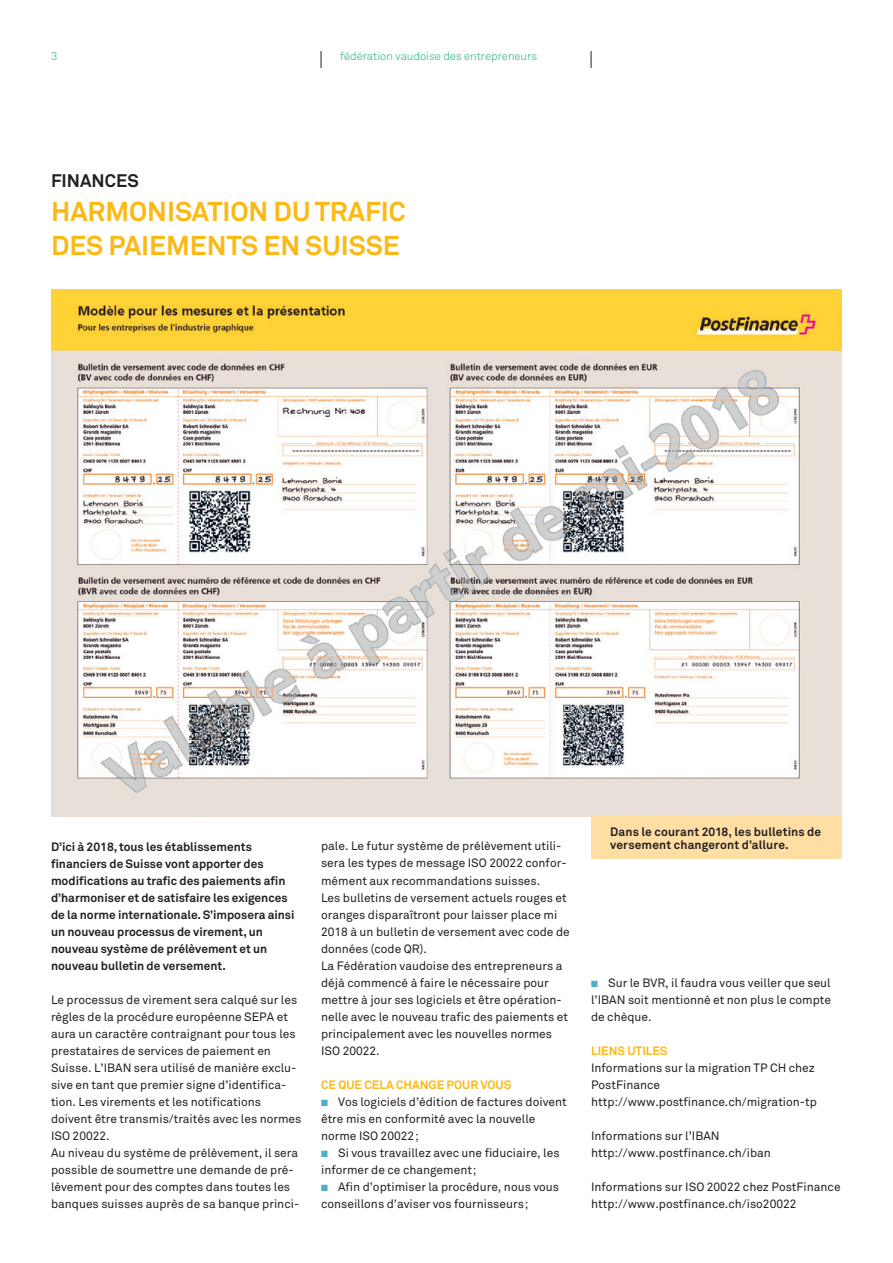
<style>
.page{position:relative;width:893px;height:1263px;background:#fff}
.page>*{position:absolute;margin:0;border:0;box-sizing:border-box;transform-origin:0 0}
.t1{font:700 27px/34px "Akkurat";color:#fcb814}
.t2{font:700 18px "Akkurat";color:#231f20}
.t3{font:12px/17px "Akkurat";color:#231f20}
.t4{font:700 12px/17px "Akkurat";color:#231f20}
.t5{font:700 12px "Akkurat";color:#fcb814}
.t6{font:300 11.25px "Akkurat";color:#0daf70}
.s1{color:#4bb2c5}
</style>
<div class="page">
<svg style="left:591px;top:51px;width:1px;height:17px"></svg>
<svg style="left:321px;top:51px;width:1px;height:17px"></svg>
<img style="left:51px;top:289px;width:791px;height:527px">
<div style="left:591px;top:816px;width:251px;height:43px;background:#ffdea4"></div>
<p class="t6" style="left:51px;top:49px;width:8px">3</p>
<p class="t6" style="left:340px;top:49px;width:198px">fédération vaudoise des entrepreneurs</p>
<h2 class="t2" style="left:51px;top:169px;width:89px">FINANCES</h2>
<h1 class="t1" style="left:51px;top:195px;width:356px">HARMONISATION DU TRAFIC<br>DES PAIEMENTS EN SUISSE</h1>
<p class="t4" style="left:51px;top:838px;width:245px">D’ici à 2018, tous les établissements financiers de Suisse vont apporter des modifications au trafic des paiements afin d’harmoniser et de satisfaire les exigences de la norme internationale. S’imposera ainsi un nouveau processus de virement, un nouveau système de prélèvement et un nouveau bulletin de versement.</p>
<p class="t3" style="left:51px;top:991px;width:252px">Le processus de virement sera calqué sur les règles de la procédure européenne SEPA et aura un caractère contraignant pour tous les prestataires de services de paiement en Suisse. L’IBAN sera utilisé de manière exclu&shy;sive en tant que premier signe d’identifica&shy;tion. Les virements et les notifications doivent être transmis/traités avec les normes ISO 20022.<br>Au niveau du système de prélèvement, il sera possible de soumettre une demande de pré&shy;lèvement pour des comptes dans toutes les banques suisses auprès de sa banque princi-</p>
<p class="t3" style="left:321px;top:838px;width:250px">pale. Le futur système de prélèvement utili&shy;sera les types de message ISO 20022 confor&shy;mément aux recommandations suisses.<br>Les bulletins de versement actuels rouges et oranges disparaîtront pour laisser place mi 2018 à un bulletin de versement avec code de données (code QR).<br>La Fédération vaudoise des entrepreneurs a déjà commencé à faire le nécessaire pour mettre à jour ses logiciels et être opération&shy;nelle avec le nouveau trafic des paiements et principalement avec les nouvelles normes ISO 20022.</p>
<p class="t5" style="left:321px;top:1077px;width:192px">CE QUE CELA CHANGE POUR VOUS</p>
<p class="t3" style="left:321px;top:1093px;width:247px"><span class="s1">■</span> Vos logiciels d’édition de factures doivent être mis en conformité avec la nouvelle norme ISO 20022;</p>
<p class="t3" style="left:321px;top:1144px;width:240px"><span class="s1">■</span> Si vous travaillez avec une fiduciaire, les informer de ce changement;</p>
<p class="t3" style="left:321px;top:1178px;width:240px"><span class="s1">■</span> Afin d’optimiser la procédure, nous vous conseillons d’aviser vos fournisseurs;</p>
<p class="t4" style="left:610px;top:825px;width:212px;line-height:13.5px">Dans le courant 2018, les bulletins de versement changeront d’allure.</p>
<p class="t3" style="left:591px;top:974px;width:242px;text-align:justify"><span class="s1">■</span> Sur le BVR, il faudra vous veiller que seul l’IBAN soit mentionné et non plus le compte de chèque.</p>
<p class="t5" style="left:591px;top:1043px;width:78px">LIENS UTILES</p>
<p class="t3" style="left:591px;top:1059px;width:227px">Informations sur la migration TP CH chez<br>PostFinance http://www.postfinance.ch/migration-tp</p>
<p class="t3" style="left:591px;top:1127px;width:181px">Informations sur l’IBAN http://www.postfinance.ch/iban</p>
<p class="t3" style="left:591px;top:1178px;width:251px">Informations sur ISO 20022 chez PostFinance http://www.postfinance.ch/iso20022</p>
</div>
